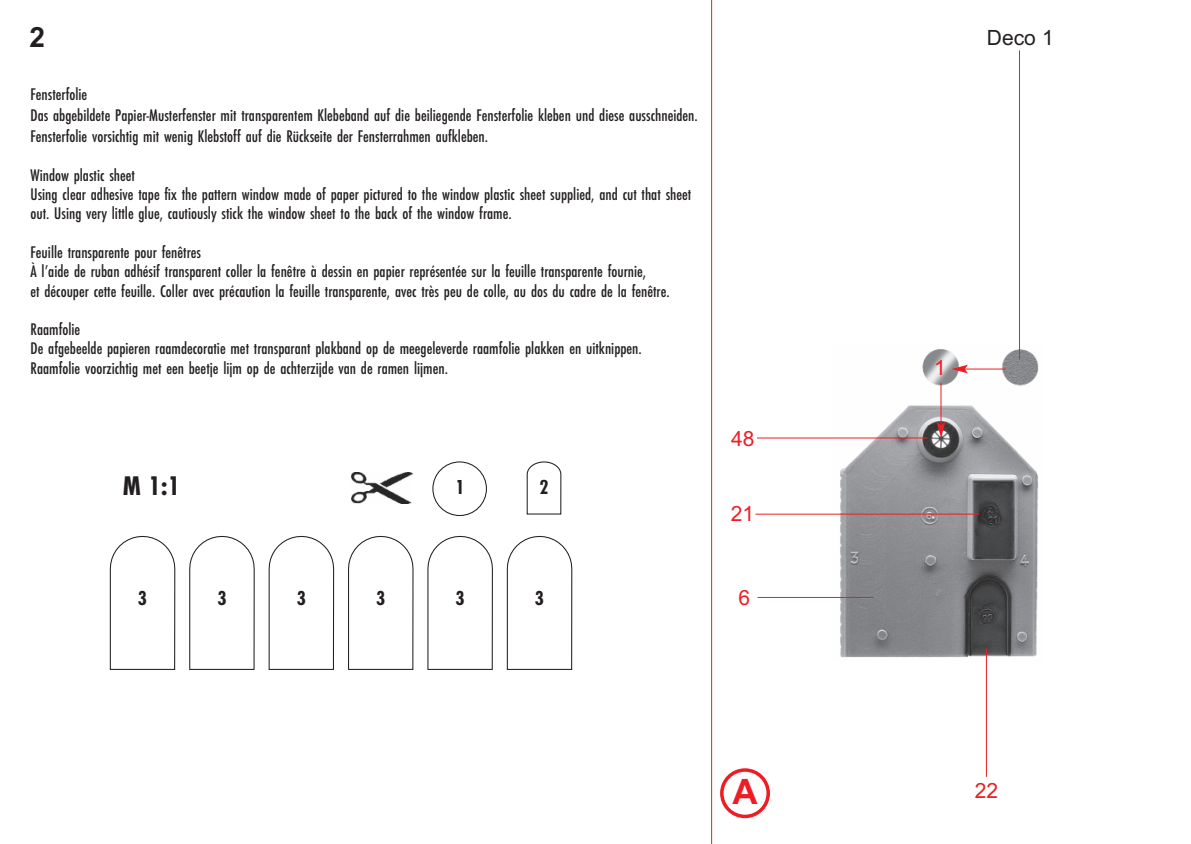
<style>
.page{position:relative;width:1191px;height:844px;background:#fff}
.page>*{position:absolute;margin:0;border:0;box-sizing:border-box;transform-origin:0 0}
.t1{font:700 35px "Arial";color:#ee1d23}
.t2{font:28px "Futura EF Bold Con";color:#231f20}
.t3{font:700 28px "Arial";color:#231f20}
.t4{font:21px "Futura EF Bold Con";color:#231f20}
.t5{font:21px "Arial";color:#ee1d23}
.t6{font:21px "Arial";color:#231f20}
.t7{font:17.5px/19.2px "Futura EF Medium Con";color:#231f20}
</style>
<div class="page">
<hr style="left:711px;top:0;width:1px;height:843px;background:#ee1d23">
<img style="left:831px;top:349px;width:208px;height:312px">
<svg style="left:110px;top:535px;width:65px;height:134px"></svg>
<svg style="left:189px;top:535px;width:66px;height:134px"></svg>
<svg style="left:269px;top:535px;width:65px;height:134px"></svg>
<svg style="left:348px;top:535px;width:65px;height:134px"></svg>
<svg style="left:427px;top:535px;width:66px;height:134px"></svg>
<svg style="left:507px;top:535px;width:65px;height:134px"></svg>
<svg style="left:526px;top:461px;width:36px;height:53px"></svg>
<svg style="left:432px;top:461px;width:55px;height:55px"></svg>
<img style="left:351px;top:472px;width:62px;height:32px">
<svg style="left:720px;top:768px;width:50px;height:50px"></svg>
<hr style="left:757px;top:597px;width:116px;height:1px;background:#ee1d23">
<hr style="left:755px;top:513px;width:224px;height:1px;background:#ee1d23">
<hr style="left:986px;top:648px;width:1px;height:128px;background:#ee1d23">
<hr style="left:757px;top:437px;width:170px;height:1px;background:#ee1d23">
<hr style="left:940px;top:382px;width:1px;height:42px;background:#ee1d23">
<svg style="left:936px;top:421px;width:9px;height:17px"></svg>
<hr style="left:965px;top:368px;width:40px;height:1px;background:#ee1d23">
<svg style="left:951px;top:364px;width:17px;height:9px"></svg>
<hr style="left:1019px;top:50px;width:1px;height:309px;background:#ee1d23">
<h2 class="t3" style="left:29px;top:21px;width:17px">2</h2>
<p class="t7" style="left:31px;top:85px;width:669px;line-height:21px">Fensterfolie<br>Das abgebildete Papier-Musterfenster mit transparentem Klebeband auf die beiliegende Fensterfolie kleben und diese ausschneiden.<br>Fensterfolie vorsichtig mit wenig Klebstoff auf die Rückseite der Fensterrahmen aufkleben.</p>
<p class="t7" style="left:31px;top:166px;width:662px">Window plastic sheet<br>Using clear adhesive tape fix the pattern window made of paper pictured to the window plastic sheet supplied, and cut that sheet out. Using very little glue, cautiously stick the window sheet to the back of the window frame.</p>
<p class="t7" style="left:31px;top:243px;width:640px">Feuille transparente pour fenêtres<br>À l’aide de ruban adhésif transparent coller la fenêtre à dessin en papier représentée sur la feuille transparente fournie,<br>et découper cette feuille. Coller avec précaution la feuille transparente, avec très peu de colle, au dos du cadre de la fenêtre.</p>
<p class="t7" style="left:31px;top:320px;width:613px">Raamfolie<br>De afgebeelde papieren raamdecoratie met transparant plakband op de meegeleverde raamfolie plakken en uitknippen.<br>Raamfolie voorzichtig met een beetje lijm op de achterzijde van de ramen lijmen.</p>
<h2 class="t2" style="left:123px;top:474px;width:59px">M 1:1</h2>
<p class="t4" style="left:455px;top:478px;width:11px">1</p>
<p class="t4" style="left:539px;top:478px;width:11px">2</p>
<p class="t4" style="left:138px;top:590px;width:11px">3</p>
<p class="t4" style="left:217px;top:590px;width:11px">3</p>
<p class="t4" style="left:297px;top:590px;width:11px">3</p>
<p class="t4" style="left:376px;top:590px;width:11px">3</p>
<p class="t4" style="left:455px;top:590px;width:11px">3</p>
<p class="t4" style="left:535px;top:590px;width:11px">3</p>
<p class="t5" style="left:731px;top:426px;width:25px">48</p>
<p class="t5" style="left:730px;top:501px;width:25px">21</p>
<p class="t5" style="left:738px;top:585px;width:13px">6</p>
<h1 class="t1" style="left:732px;top:771px;width:27px">A</h1>
<p class="t6" style="left:986px;top:25px;width:69px">Deco 1</p>
<p class="t5" style="left:934px;top:355px;width:13px">1</p>
<p class="t5" style="left:975px;top:778px;width:25px">22</p>
</div>
